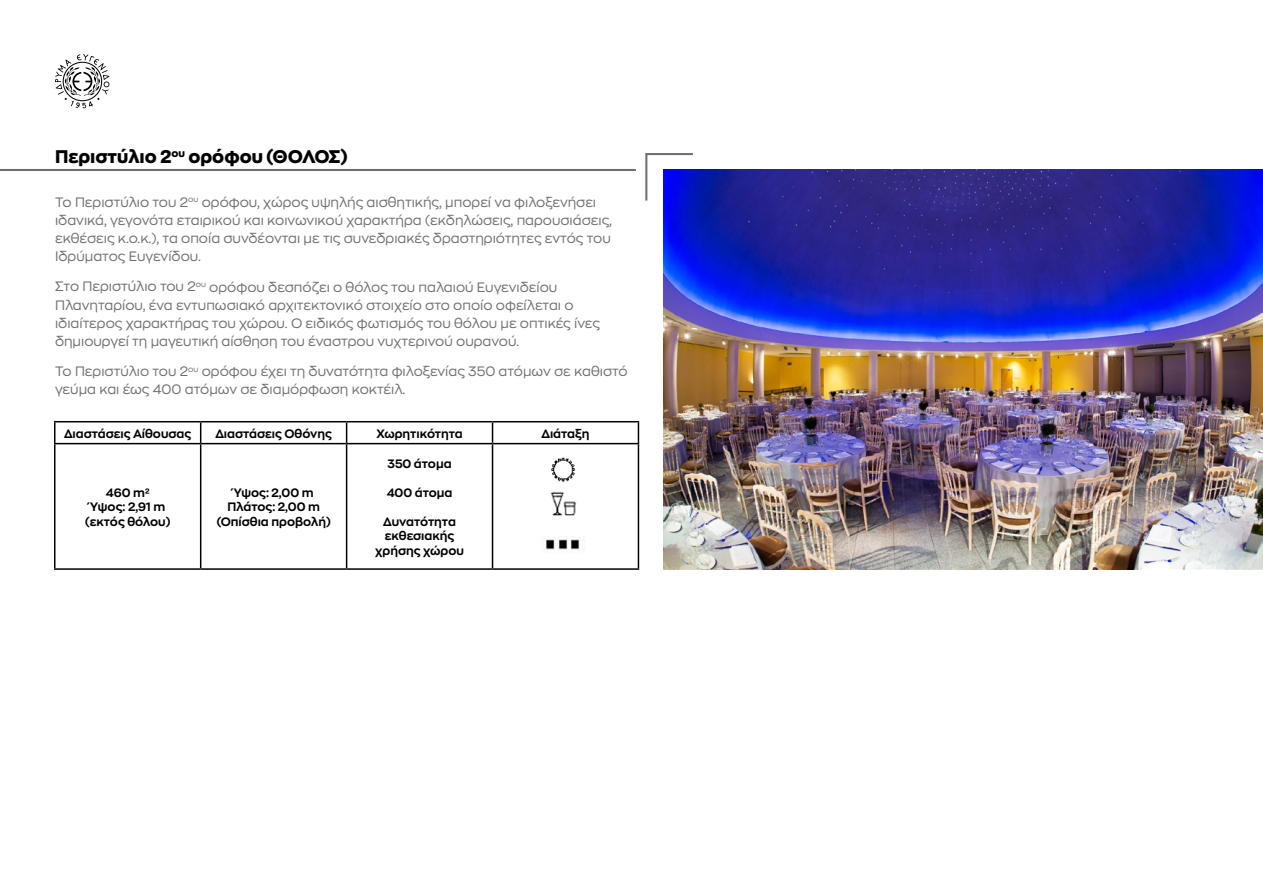
<style>
.page{position:relative;width:1263px;height:893px;background:#fff}
.page>*{position:absolute;margin:0;border:0;box-sizing:border-box;transform-origin:0 0}
.t1{font:800 18px "Zona Pro";color:#000}
.t2{font:13.5px/18px "Zona Pro";color:#706f6f}
.t3{font:700 12px/14.4px "Zona Pro";color:#000;text-align:center}
</style>
<div class="page">
<svg style="left:645px;top:153px;width:50px;height:48px"></svg>
<hr style="left:0;top:169px;width:636px;height:2px;background:#706f6f">
<svg style="left:55px;top:54px;width:54px;height:54px"></svg>
<hr style="left:54px;top:421px;width:147px;height:1px;background:#000">
<hr style="left:54px;top:422px;width:2px;height:21px;background:#000">
<hr style="left:201px;top:421px;width:146px;height:1px;background:#000">
<svg style="left:200px;top:422px;width:1px;height:21px"></svg>
<hr style="left:347px;top:421px;width:145px;height:1px;background:#000">
<svg style="left:346px;top:422px;width:1px;height:21px"></svg>
<hr style="left:492px;top:421px;width:147px;height:1px;background:#000">
<svg style="left:492px;top:422px;width:1px;height:21px"></svg>
<svg style="left:638px;top:422px;width:1px;height:21px"></svg>
<hr style="left:54px;top:443px;width:147px;height:1px;background:#000">
<hr style="left:54px;top:444px;width:2px;height:124px;background:#000">
<hr style="left:201px;top:443px;width:146px;height:1px;background:#000">
<hr style="left:200px;top:444px;width:1px;height:124px;background:#000">
<hr style="left:347px;top:443px;width:145px;height:1px;background:#000">
<hr style="left:346px;top:444px;width:1px;height:124px;background:#000">
<hr style="left:492px;top:443px;width:147px;height:1px;background:#000">
<hr style="left:492px;top:444px;width:1px;height:124px;background:#000">
<hr style="left:638px;top:444px;width:1px;height:124px;background:#000">
<hr style="left:54px;top:568px;width:147px;height:2px;background:#000">
<hr style="left:201px;top:568px;width:146px;height:2px;background:#000">
<hr style="left:347px;top:568px;width:145px;height:2px;background:#000">
<hr style="left:492px;top:568px;width:147px;height:2px;background:#000">
<img style="left:551px;top:457px;width:25px;height:26px">
<img style="left:550px;top:491px;width:27px;height:25px">
<img style="left:541px;top:537px;width:44px;height:13px">
<img style="left:663px;top:170px;width:600px;height:400px">
<h1 class="t1" style="left:55px;top:144px;width:294px">Περιστύλιο 2<sup>ου</sup> ορόφου (ΘΟΛΟΣ)</h1>
<p class="t2" style="left:55px;top:193px;width:558px">Το Περιστύλιο του 2<sup>ου</sup> ορόφου, χώρος υψηλής αισθητικής, μπορεί να φιλοξενήσει ιδανικά, γεγονότα εταιρικού και κοινωνικού χαρακτήρα (εκδηλώσεις, παρουσιάσεις, εκθέσεις κ.ο.κ.), τα οποία συνδέονται με τις συνεδριακές δραστηριότητες εντός του Ιδρύματος Ευγενίδου.</p>
<p class="t2" style="left:55px;top:277px;width:546px">Στο Περιστύλιο του 2<sup>ου</sup> ορόφου δεσπόζει ο θόλος του παλαιού Ευγενιδείου Πλανηταρίου, ένα εντυπωσιακό αρχιτεκτονικό στοιχείο στο οποίο οφείλεται ο ιδιαίτερος χαρακτήρας του χώρου. Ο ειδικός φωτισμός του θόλου με οπτικές ίνες δημιουργεί τη μαγευτική αίσθηση του έναστρου νυχτερινού ουρανού.</p>
<p class="t2" style="left:55px;top:362px;width:574px">Το Περιστύλιο του 2<sup>ου</sup> ορόφου έχει τη δυνατότητα φιλοξενίας 350 ατόμων σε καθιστό γεύμα και έως 400 ατόμων σε διαμόρφωση κοκτέιλ.</p>
<p class="t3" style="left:64px;top:426px;width:129px">Διαστάσεις Αίθουσας</p>
<p class="t3" style="left:215px;top:426px;width:118px">Διαστάσεις Οθόνης</p>
<p class="t3" style="left:376px;top:426px;width:88px">Χωρητικότητα</p>
<p class="t3" style="left:541px;top:426px;width:49px">Διάταξη</p>
<p class="t3" style="left:85px;top:485px;width:87px">460 m²<br>Ύψος: 2,91 m (εκτός θόλου)</p>
<p class="t3" style="left:217px;top:485px;width:115px">Ύψος: 2,00 m<br>Πλάτος: 2,00 m (Οπίσθια προβολή)</p>
<p class="t3" style="left:387px;top:456px;width:66px">350 άτομα</p>
<p class="t3" style="left:387px;top:485px;width:67px">400 άτομα</p>
<p class="t3" style="left:375px;top:514px;width:90px">Δυνατότητα εκθεσιακής χρήσης χώρου</p>
</div>
